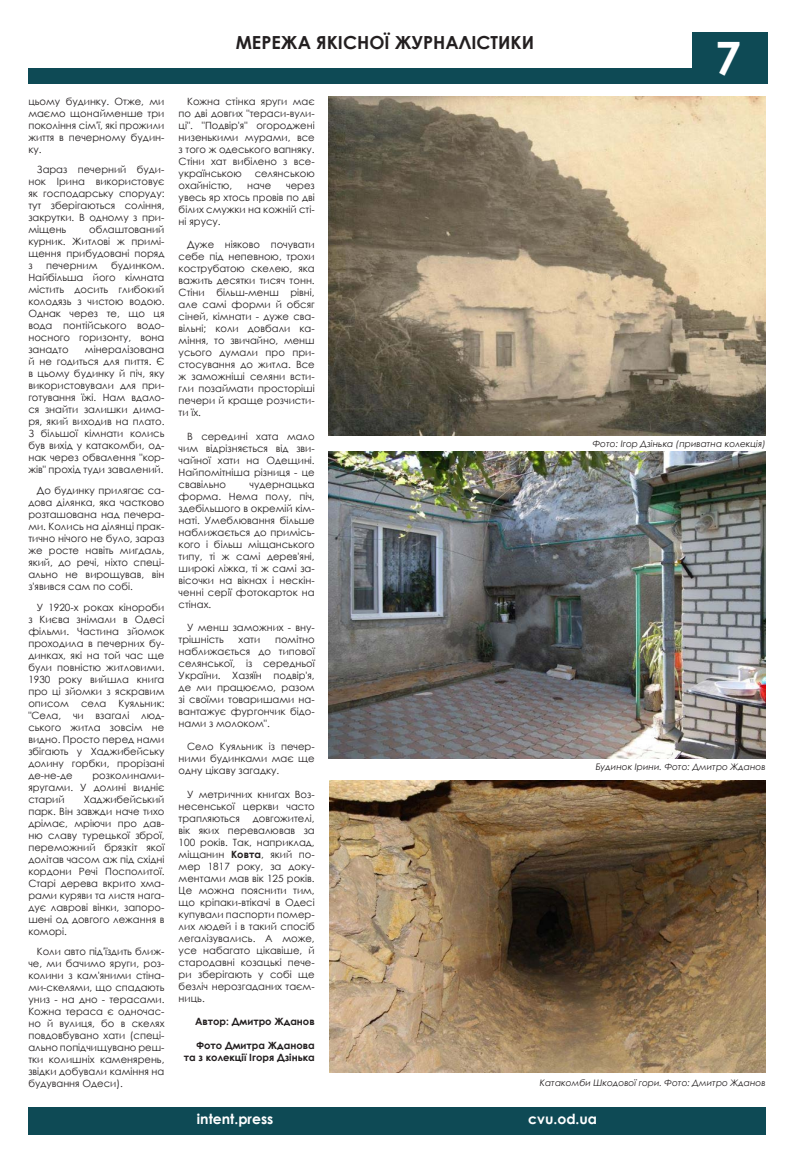
<style>
.page{position:relative;width:794px;height:1163px;background:#fff}
.page>*{position:absolute;margin:0;border:0;box-sizing:border-box;transform-origin:0 0}
.t1{font:700 46px "Century Gothic";color:#fff}
.t2{font:700 18px "Century Gothic";color:#231f20}
.t3{font:700 14px "Century Gothic";color:#fff}
.main{font:10px/12px "Century Gothic";color:#231f20;text-align:justify}
.main-2{font:700 10px/12px "Century Gothic";color:#231f20;text-align:right}
.t4{font:italic 9px "Century Gothic";color:#231f20}
.s1{font-weight:700}
</style>
<div class="page">
<div style="left:28px;top:68px;width:737px;height:16px;background:#0e4a55"></div>
<div style="left:692px;top:33px;width:76px;height:51px;background:#0e4a55"></div>
<div style="left:28px;top:1107px;width:737px;height:27px;background:#0e4a55"></div>
<img style="left:329px;top:97px;width:436px;height:338px">
<img style="left:329px;top:451px;width:436px;height:307px">
<img style="left:329px;top:780px;width:436px;height:292px">
<p class="main" style="left:28px;top:95px;width:138px">цьому будинку. Отже, ми маємо щонайменше три покоління сім'ї, які прожили життя в печерному будин&shy;ку.</p>
<p class="main" style="left:28px;top:163px;width:138px;text-indent:9px">Зараз печерний буди&shy;нок Ірина використовує як господарську споруду: тут зберігаються соління, закрутки. В одному з при&shy;міщень</p>
<p class="main" style="left:28px;top:223px;width:138px;text-indent:61px">облаштований курник. Житлові ж примі&shy;щення прибудовані поряд з</p>
<p class="main" style="left:28px;top:259px;width:138px;text-indent:83px">будинком.<br>Найбільша його кімната містить досить глибокий колодязь з чистою водою.<br>Однак через те, що ця вода понтійського водо&shy;носного горизонту, вона занадто</p>
<p class="main" style="left:46px;top:259px;width:53px">печерним</p>
<p class="main" style="left:28px;top:343px;width:138px;text-indent:56px">мінералізована й не годиться для пиття. Є в цьому будинку й піч, яку використовували для при&shy;готування їжі. Нам вдало&shy;ся знайти залишки дима&shy;ря, який виходив на плато.<br>З більшої кімнати колись був вихід у катакомби, од&shy;нак через обвалення "кор&shy;жів" прохід туди завалений.</p>
<p class="main" style="left:28px;top:484px;width:138px;text-indent:9px">До будинку прилягає са&shy;дова ділянка, яка частково розташована над печера&shy;ми. Колись на ділянці прак&shy;тично нічого не було, зараз же росте навіть мигдаль, який, до речі, ніхто спеці&shy;ально не вирощував, він з'явився сам по собі.</p>
<p class="main" style="left:28px;top:600px;width:138px;text-indent:9px">У 1920-х роках кінороби з Києва знімали в Одесі фільми. Частина зйомок проходила в печерних бу&shy;динках, які на той час ще були повністю житловими.<br>1930 року вийшла книга про ці зйомки з яскравим описом села Куяльник: "Села, чи взагалі люд&shy;ського житла зовсім не видно. Просто перед нами збігають у Хаджибейську долину горбки, прорізані де-не-де</p>
<p class="main" style="left:28px;top:768px;width:138px;text-indent:64px">розколинами&shy;яругами. У долині видніє старий</p>
<p class="main" style="left:28px;top:792px;width:138px;text-indent:55px">Хаджибейський парк. Він завжди наче тихо дрімає, мріючи про дав&shy;ню славу турецької зброї, переможний брязкіт якої долітав часом аж під східні кордони Речі Посполитої.<br>Старі дерева вкрито хма&shy;рами куряви та листя нага&shy;дує лаврові вінки, запоро&shy;шені од довгого лежання в коморі.</p>
<p class="main" style="left:28px;top:945px;width:138px;text-indent:9px">Коли авто під'їздить ближ&shy;че, ми бачимо яруги, роз&shy;колини з кам'яними стіна&shy;ми-скелями, що спадають униз - на дно - терасами.<br>Кожна тераса є одночас&shy;но й вулиця, бо в скелях повдовбувано хати (спеці&shy;ально попідчищувано реш&shy;тки колишніх каменярень, звідки добували каміння на будування Одеси).</p>
<h2 class="t2" style="left:236px;top:29px;width:300px">МЕРЕЖА ЯКІСНОЇ ЖУРНАЛІСТИКИ</h2>
<p class="main" style="left:179px;top:95px;width:138px;text-indent:9px">Кожна стінка яруги має по дві довгих "тераси-вули&shy;ці". "Подвір'я" огороджені низенькими мурами, все з того ж одеського вапняку.<br>Стіни хат вибілено з все&shy;українською</p>
<p class="main" style="left:255px;top:167px;width:62px">селянською</p>
<p class="main" style="left:179px;top:179px;width:55px">охайністю,</p>
<p class="main" style="left:247px;top:179px;width:25px">наче</p>
<p class="main" style="left:179px;top:179px;width:138px;text-indent:107px">через увесь яр хтось провів по дві білих смужки на кожній сті&shy;ні ярусу.</p>
<p class="main" style="left:179px;top:238px;width:138px;text-indent:9px">Дуже ніяково почувати себе під непевною, трохи кострубатою скелею, яка важить десятки тисяч тонн.<br>Стіни більш-менш рівні, але самі форми й обсяг сіней, кімнати - дуже сва&shy;вільні; коли довбали ка&shy;міння, то звичайно, менш усього думали про при&shy;стосування до житла. Все ж заможніші селяни всти&shy;гли позаймати просторіші печери й краще розчисти&shy;ти їх.</p>
<p class="main" style="left:179px;top:429px;width:138px;text-indent:9px">В середині хата мало чим відрізняється від зви&shy;чайної хати на Одещині.<br>Найпомітніша різниця - це свавільно</p>
<p class="main" style="left:179px;top:477px;width:138px;text-indent:71px">чудернацька форма. Нема полу, піч, здебільшого в окремій кім&shy;наті. Умеблювання більше наближається до примісь&shy;кого і більш міщанського типу, ті ж самі дерев'яні, широкі ліжка, ті ж самі за&shy;вісочки на вікнах і нескін&shy;ченні серії фотокарток на стінах.</p>
<p class="main" style="left:179px;top:621px;width:138px;text-indent:9px">У менш заможних - вну&shy;трішність</p>
<p class="main" style="left:179px;top:633px;width:138px;text-indent:96px">помітно наближається до типової селянської, із середньої України. Хазяїн подвір'я, де ми працюємо, разом зі своїми товаришами на&shy;вантажує фургончик бідо&shy;нами з молоком".</p>
<p class="main" style="left:179px;top:740px;width:138px;text-indent:9px">Село Куяльник із печер&shy;ними будинками має ще одну цікаву загадку.</p>
<p class="main" style="left:179px;top:788px;width:138px;text-indent:9px">У метричних книгах Воз&shy;несенської церкви часто трапляються</p>
<p class="main" style="left:239px;top:633px;width:23px">хати</p>
<p class="main" style="left:179px;top:812px;width:138px;text-indent:74px">довгожителі, вік яких перевалював за 100 років. Так, наприклад, міщанин <span class="s1">Ковта</span>, який по&shy;мер 1817 року, за доку&shy;ментами мав вік 125 років.<br>Це можна пояснити тим, що кріпаки-втікачі в Одесі купували паспорти помер&shy;лих людей і в такий спосіб легалізувались. А може, усе набагато цікавіше, й стародавні козацькі пече&shy;ри зберігають у собі ще безліч нерозгаданих таєм&shy;ниць.</p>
<p class="main-2" style="left:195px;top:1015px;width:121px">Автор: Дмитро Жданов</p>
<p class="main-2" style="left:184px;top:1038px;width:132px">Фото Дмитра Жданова та з колекції Ігоря Дзінька</p>
<h1 class="t1" style="left:715px;top:23px;width:27px">7</h1>
<p class="t4" style="left:593px;top:437px;width:174px">Фото: Ігор Дзінька (приватна колекція)</p>
<p class="t4" style="left:595px;top:760px;width:171px">Будинок Ірини. Фото: Дмитро Жданов</p>
<p class="t4" style="left:540px;top:1075px;width:227px">Катакомби Шкодової гори. Фото: Дмитро Жданов</p>
<h3 class="t3" style="left:197px;top:1108px;width:78px">intent.press</h3>
<h3 class="t3" style="left:528px;top:1108px;width:70px">cvu.od.ua</h3>
</div>
